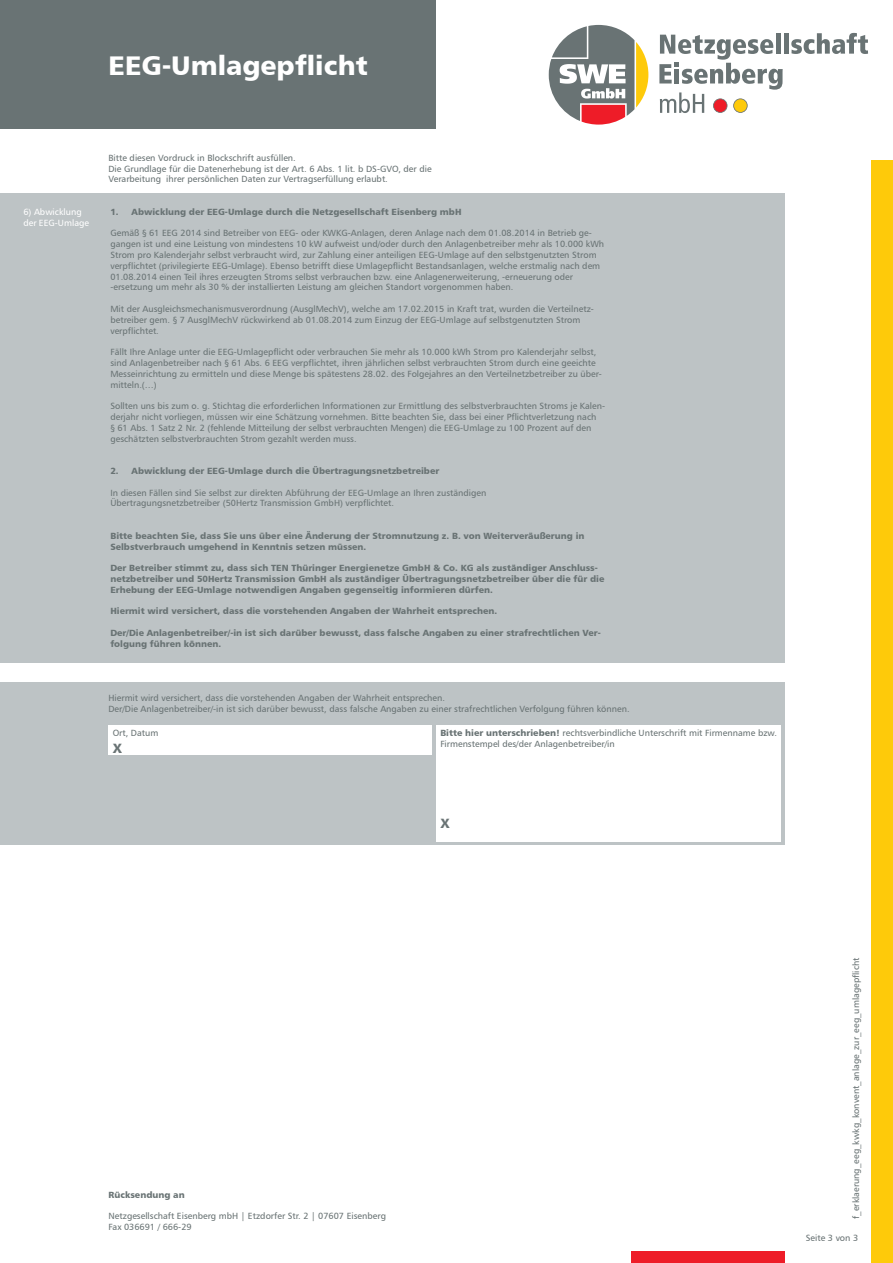
<style>
.page{position:relative;width:893px;height:1263px;background:#fff}
.page>*{position:absolute;margin:0;border:0;box-sizing:border-box;transform-origin:0 0}
.t1{font:27px "Humanist 777 BT Black B";color:#fff}
.t2{font:13.5px "Humanist 777 BT Black B";color:#697374}
.t3{font:9px/10.8px "Humanist 777 BT Roman B";color:#697374}
.t4{font:9px/10.8px "Humanist 777 BT Black B";color:#697374}
.t5{font:9px/10.8px "Humanist 777 BT Roman B";color:#fff}
.s1{font-family:"Humanist 777 BT Black B"}
</style>
<div class="page">
<svg style="left:549px;top:25px;width:99px;height:100px"></svg>
<div style="left:776px;top:33px;width:5px;height:21px;background:#697374"></div>
<div style="left:784px;top:33px;width:5px;height:21px;background:#697374"></div>
<svg style="left:791px;top:33px;width:77px;height:21px"></svg>
<svg style="left:659px;top:35px;width:124px;height:78px"></svg>
<div style="left:631px;top:1251px;width:153px;height:12px;background:#ee1c28"></div>
<div style="left:872px;top:160px;width:21px;height:1103px;background:#feca0a"></div>
<div style="left:0;top:0;width:436px;height:129px;background:#697374"></div>
<div style="left:0;top:193px;width:784px;height:470px;background:#bdc3c5"></div>
<div style="left:0;top:682px;width:784px;height:162px;background:#bdc3c5"></div>
<div style="left:108px;top:725px;width:324px;height:30px;background:#fff"></div>
<div style="left:436px;top:725px;width:344px;height:116px;background:#fff"></div>
<h1 class="t1" style="left:109px;top:48px;width:261px">EEG-Umlagepflicht</h1>
<p class="t3" style="left:108px;top:152px;width:325px">Bitte diesen Vordruck in Blockschrift ausfüllen.<br>Die Grundlage für die Datenerhebung ist der Art. 6 Abs. 1 lit. b DS-GVO, der die<br>Verarbeitung ihrer persönlichen Daten zur Vertragserfüllung erlaubt.</p>
<p class="t5" style="left:23px;top:206px;width:67px">6) Abwicklung der EEG-Umlage</p>
<p class="t4" style="left:110px;top:206px;width:353px">1. Abwicklung der EEG-Umlage durch die Netzgesellschaft Eisenberg mbH</p>
<p class="t3" style="left:110px;top:228px;width:495px">Gemäß § 61 EEG 2014 sind Betreiber von EEG- oder KWKG-Anlagen, deren Anlage nach dem 01.08.2014 in Betrieb ge&shy;gangen ist und eine Leistung von mindestens 10 kW aufweist und/oder durch den Anlagenbetreiber mehr als 10.000 kWh Strom pro Kalenderjahr selbst verbraucht wird, zur Zahlung einer anteiligen EEG-Umlage auf den selbstgenutzten Strom verpflichtet (privilegierte EEG-Umlage). Ebenso betrifft diese Umlagepflicht Bestandsanlagen, welche erstmalig nach dem 01.08.2014 einen Teil ihres erzeugten Stroms selbst verbrauchen bzw. eine Anlagenerweiterung, -erneuerung oder -ersetzung um mehr als 30 % der installierten Leistung am gleichen Standort vorgenommen haben.</p>
<p class="t3" style="left:110px;top:303px;width:485px">Mit der Ausgleichsmechanismusverordnung (AusglMechV), welche am 17.02.2015 in Kraft trat, wurden die Verteilnetz&shy;betreiber gem. § 7 AusglMechV rückwirkend ab 01.08.2014 zum Einzug der EEG-Umlage auf selbstgenutzten Strom verpflichtet.</p>
<p class="t3" style="left:110px;top:346px;width:493px">Fällt Ihre Anlage unter die EEG-Umlagepflicht oder verbrauchen Sie mehr als 10.000 kWh Strom pro Kalenderjahr selbst, sind Anlagenbetreiber nach § 61 Abs. 6 EEG verpflichtet, ihren jährlichen selbst verbrauchten Strom durch eine geeichte Messeinrichtung zu ermitteln und diese Menge bis spätestens 28.02. des Folgejahres an den Verteilnetzbetreiber zu über&shy;mitteln.(…)</p>
<p class="t3" style="left:110px;top:400px;width:496px">Sollten uns bis zum o. g. Stichtag die erforderlichen Informationen zur Ermittlung des selbstverbrauchten Stroms je Kalen&shy;derjahr nicht vorliegen, müssen wir eine Schätzung vornehmen. Bitte beachten Sie, dass bei einer Pflichtverletzung nach<br>§ 61 Abs. 1 Satz 2 Nr. 2 (fehlende Mitteilung der selbst verbrauchten Mengen) die EEG-Umlage zu 100 Prozent auf den geschätzten selbstverbrauchten Strom gezahlt werden muss.</p>
<p class="t4" style="left:110px;top:465px;width:330px">2. Abwicklung der EEG-Umlage durch die Übertragungsnetzbetreiber</p>
<p class="t3" style="left:110px;top:487px;width:377px">In diesen Fällen sind Sie selbst zur direkten Abführung der EEG-Umlage an Ihren zuständigen<br>Übertragungsnetzbetreiber (50Hertz Transmission GmbH) verpflichtet.</p>
<p class="t4" style="left:110px;top:530px;width:476px">Bitte beachten Sie, dass Sie uns über eine Änderung der Stromnutzung z. B. von Weiterveräußerung in<br>Selbstverbrauch umgehend in Kenntnis setzen müssen.</p>
<p class="t4" style="left:110px;top:562px;width:495px">Der Betreiber stimmt zu, dass sich TEN Thüringer Energienetze GmbH &amp; Co. KG als zuständiger Anschluss&shy;netzbetreiber und 50Hertz Transmission GmbH als zuständiger Übertragungsnetzbetreiber über die für die<br>Erhebung der EEG-Umlage notwendigen Angaben gegenseitig informieren dürfen.</p>
<p class="t4" style="left:110px;top:605px;width:388px">Hiermit wird versichert, dass die vorstehenden Angaben der Wahrheit entsprechen.</p>
<p class="t4" style="left:110px;top:627px;width:492px">Der/Die Anlagenbetreiber/-in ist sich darüber bewusst, dass falsche Angaben zu einer strafrechtlichen Ver&shy;folgung führen können.</p>
<p class="t3" style="left:108px;top:692px;width:523px">Hiermit wird versichert, dass die vorstehenden Angaben der Wahrheit entsprechen.<br>Der/Die Anlagenbetreiber/-in ist sich darüber bewusst, dass falsche Angaben zu einer strafrechtlichen Verfolgung führen können.</p>
<p class="t3" style="left:113px;top:728px;width:47px">Ort, Datum</p>
<h2 class="t2" style="left:113px;top:739px;width:11px">X</h2>
<p class="t3" style="left:440px;top:728px;width:338px"><span class="s1">Bitte hier unterschrieben!</span> rechtsverbindliche Unterschrift mit Firmenname bzw.<br>Firmenstempel des/der Anlagenbetreiber/in</p>
<h2 class="t2" style="left:440px;top:815px;width:11px">X</h2>
<p class="t4" style="left:109px;top:1189px;width:78px">Rücksendung an</p>
<p class="t3" style="left:109px;top:1210px;width:279px">Netzgesellschaft Eisenberg mbH | Etzdorfer Str. 2 | 07607 Eisenberg<br>Fax 036691 / 666-29</p>
<p class="t3" style="left:850px;top:1219px;width:263px;rotate:-90deg">f_erklaerung_eeg_kwkg_konvent_anlage_zur_eeg_umlagepflicht</p>
<p class="t3" style="left:806px;top:1232px;width:54px">Seite 3 von 3</p>
</div>
